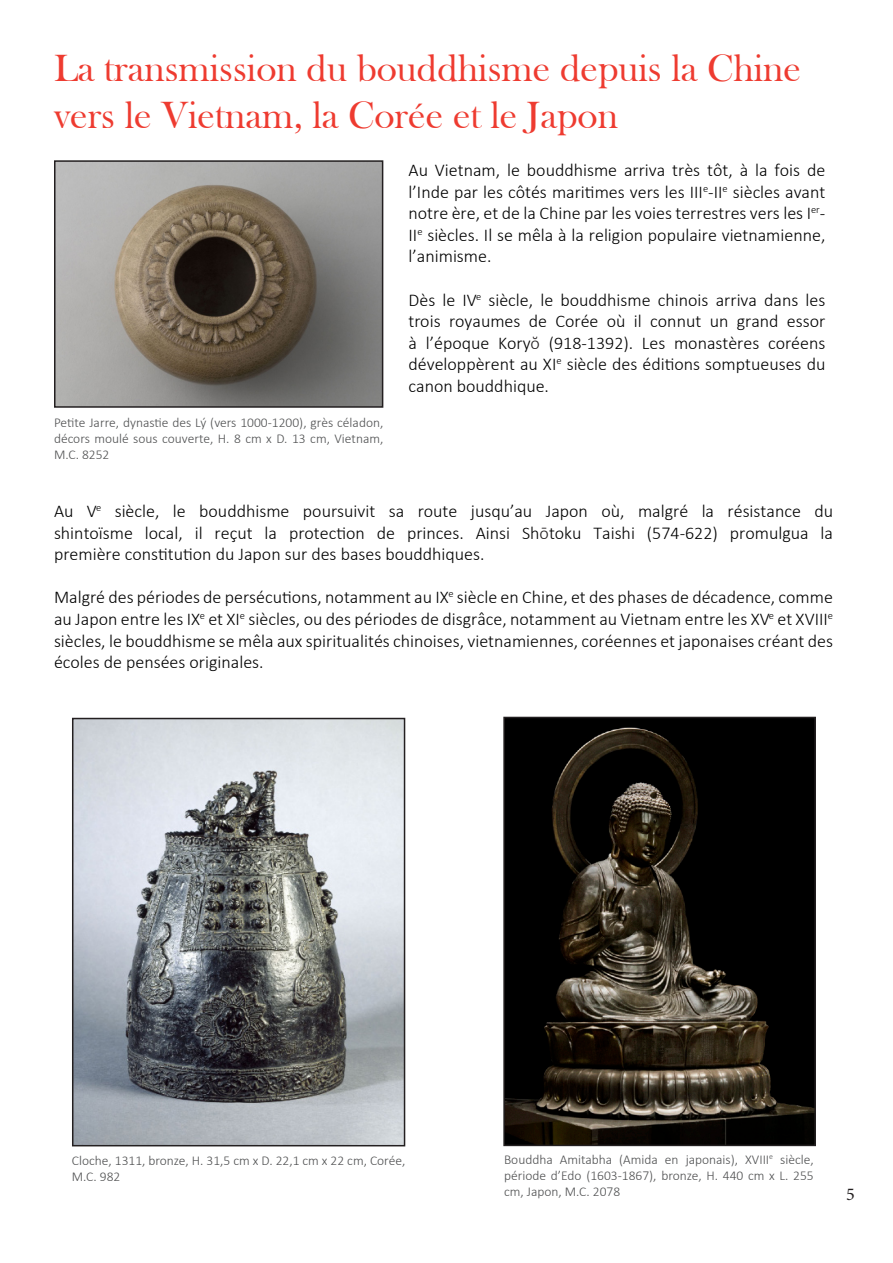
<style>
.page{position:relative;width:893px;height:1263px;background:#fff}
.page>*{position:absolute;margin:0;border:0;box-sizing:border-box;transform-origin:0 0}
.t1{font:39px/46.8px "Bask Old Face";color:#ee3b30}
.Titre{font:300 18px/21.6px "Calibri";color:#000001;text-align:justify}
.t2{font:18px "Minion Pro";color:#231f20}
.t3{font:300 13.5px/16.2px "Calibri";color:#4e4f50;text-align:justify}
.s1{color:#231f20}
</style>
<div class="page">
<img style="left:506px;top:720px;width:307px;height:423px">
<div style="left:503px;top:717px;width:313px;height:429px;border:2px solid #231f20"></div>
<img style="left:75px;top:721px;width:327px;height:422px">
<div style="left:72px;top:718px;width:333px;height:428px;border:2px solid #231f20"></div>
<img style="left:57px;top:163px;width:323px;height:242px">
<div style="left:54px;top:160px;width:329px;height:248px;border:2px solid #231f20"></div>
<p class="t1" style="left:54px;top:45px;width:749px">La transmission du bouddhisme depuis la Chine vers le Vietnam, la Corée et le Japon</p>
<p class="t3" style="left:54px;top:414px;width:331px">Petite Jarre, dynastie des Lý (vers 1000-1200), grès céladon, décors moulé sous couverte, H. 8 cm x D. 13 cm, Vietnam, M.C. 8252</p>
<p class="Titre" style="left:409px;top:159px;width:418px">Au Vietnam, le bouddhisme arriva très tôt, à la fois de l’Inde par les côtés maritimes vers les III<sup>e</sup>-II<sup>e</sup> siècles avant notre ère, et de la Chine par les voies terrestres vers les I<sup>er</sup>-II<sup>e</sup> siècles. Il se mêla à la religion populaire vietnamienne, l’animisme.</p>
<p class="Titre" style="left:409px;top:289px;width:418px">Dès le IV<sup>e</sup> siècle, le bouddhisme chinois arriva dans les trois royaumes de Corée où il connut un grand essor à l’époque Kory<span class="s1">ŏ</span> (918-1392). Les monastères coréens développèrent au XI<sup>e</sup> siècle des éditions somptueuses du canon bouddhique.</p>
<p class="Titre" style="left:54px;top:500px;width:780px">Au V<sup>e</sup> siècle, le bouddhisme poursuivit sa route jusqu’au Japon où, malgré la résistance du shintoïsme local, il reçut la protection de princes. Ainsi Sh<span class="s1">ō</span>toku Taishi (574-622) promulgua la première constitution du Japon sur des bases bouddhiques.</p>
<p class="Titre" style="left:54px;top:586px;width:780px">Malgré des périodes de persécutions, notamment au IX<sup>e</sup> siècle en Chine, et des phases de décadence, comme au Japon entre les IX<sup>e</sup> et XI<sup>e</sup> siècles, ou des périodes de disgrâce, notamment au Vietnam entre les XV<sup>e</sup> et XVIII<sup>e </sup>siècles, le bouddhisme se mêla aux spiritualités chinoises, vietnamiennes, coréennes et japonaises créant des écoles de pensées originales.</p>
<p class="t3" style="left:72px;top:1152px;width:335px">Cloche, 1311, bronze, H. 31,5 cm x D. 22,1 cm x 22 cm, Corée,<br>M.C. 982</p>
<p class="t3" style="left:504px;top:1151px;width:311px">Bouddha Amitabha (Amida en japonais), XVIII<sup>e</sup> siècle, période d’Edo (1603-1867), bronze, H. 440 cm x L. 255 cm, Japon, M.C. 2078</p>
<p class="t2" style="left:846px;top:1182px;width:10px">5</p>
</div>
